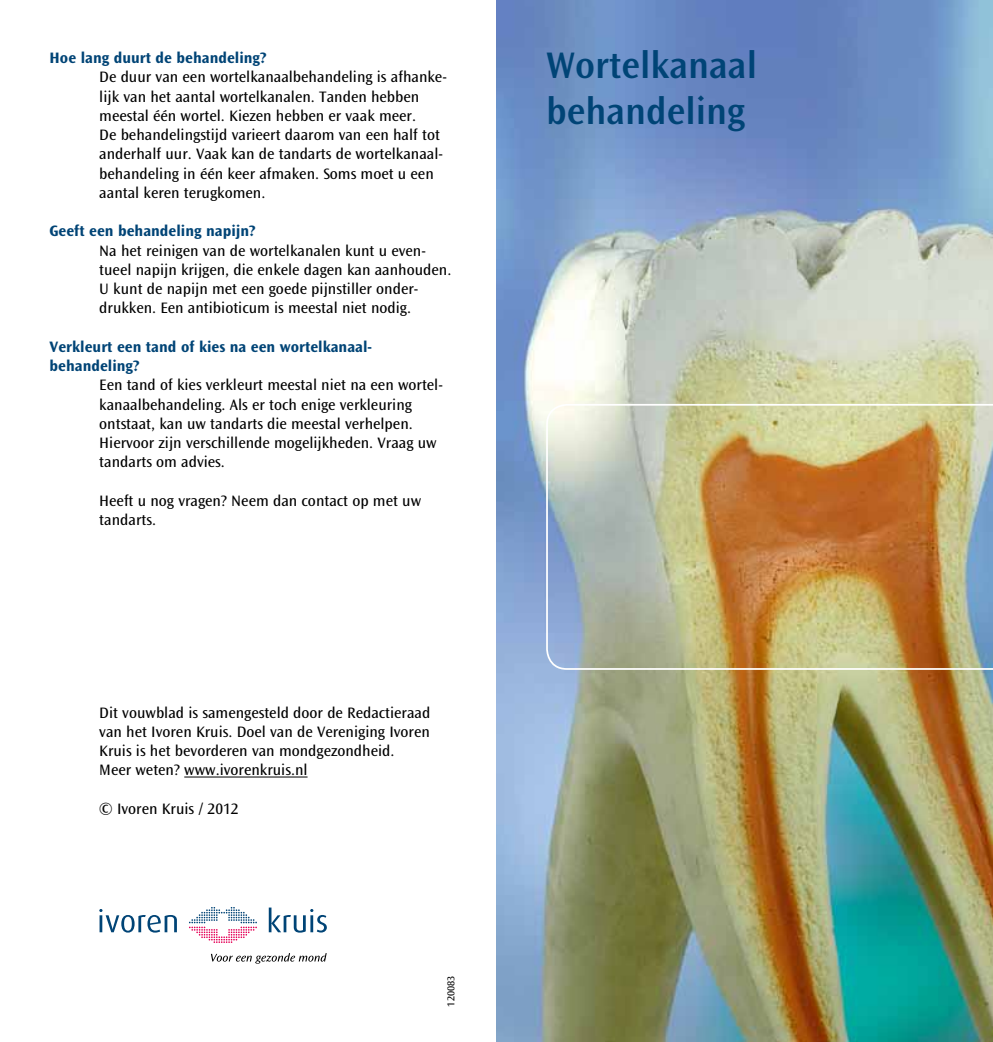
<style>
.page{position:relative;width:993px;height:1042px;background:#fff}
.page>*{position:absolute;margin:0;border:0;box-sizing:border-box;transform-origin:0 0}
.t1{font:600 38.5px/46.2px "Ocean Sans Std";color:#004476}
.t2{font:15.75px/19.2px "Ocean Sans Std";color:#000}
.t3{font:700 15.75px/19.2px "Ocean Sans Std";color:#004476}
.t4{font:10.5px "Ocean Sans Std";color:#000}
</style>
<div class="page">
<hr style="left:184px;top:776px;width:123px;height:1px;background:#000">
<img style="left:496px;top:0;width:496px;height:1042px">
<img style="left:546px;top:404px;width:446px;height:266px">
<svg style="left:189px;top:907px;width:68px;height:36px"></svg>
<svg style="left:99px;top:909px;width:78px;height:23px"></svg>
<svg style="left:269px;top:907px;width:58px;height:25px"></svg>
<svg style="left:211px;top:953px;width:115px;height:10px"></svg>
<p class="t3" style="left:50px;top:48px;width:218px">Hoe lang duurt de behandeling?</p>
<p class="t2" style="left:99px;top:68px;width:349px">De duur van een wortelkanaalbehandeling is afhanke&shy;lijk van het aantal wortelkanalen. Tanden hebben meestal één wortel. Kiezen hebben er vaak meer.<br>De behandelingstijd varieert daarom van een half tot anderhalf uur. Vaak kan de tandarts de wortelkanaal&shy;behandeling in één keer afmaken. Soms moet u een aantal keren terugkomen.</p>
<p class="t3" style="left:50px;top:222px;width:207px">Geeft een behandeling napijn?</p>
<p class="t2" style="left:99px;top:241px;width:353px">Na het reinigen van de wortelkanalen kunt u even&shy;tueel napijn krijgen, die enkele dagen kan aanhouden.<br>U kunt de napijn met een goede pijnstiller onder&shy;drukken. Een antibioticum is meestal niet nodig.</p>
<p class="t3" style="left:50px;top:337px;width:324px">Verkleurt een tand of kies na een wortelkanaal&shy;behandeling?</p>
<p class="t2" style="left:99px;top:376px;width:345px">Een tand of kies verkleurt meestal niet na een wortel&shy;kanaalbehandeling. Als er toch enige verkleuring ontstaat, kan uw tandarts die meestal verhelpen.<br>Hiervoor zijn verschillende mogelijkheden. Vraag uw tandarts om advies.</p>
<p class="t2" style="left:99px;top:491px;width:323px">Heeft u nog vragen? Neem dan contact op met uw tandarts.</p>
<p class="t2" style="left:99px;top:703px;width:332px">Dit vouwblad is samengesteld door de Redactieraad van het Ivoren Kruis. Doel van de Vereniging Ivoren Kruis is het bevorderen van mondgezondheid.<br>Meer weten? www.ivorenkruis.nl</p>
<p class="t2" style="left:99px;top:799px;width:141px">© Ivoren Kruis / 2012</p>
<p class="t4" style="left:445px;top:1006px;width:32px;rotate:-90deg">120083</p>
<h1 class="t1" style="left:546px;top:42px;width:212px">Wortelkanaal behandeling</h1>
</div>
